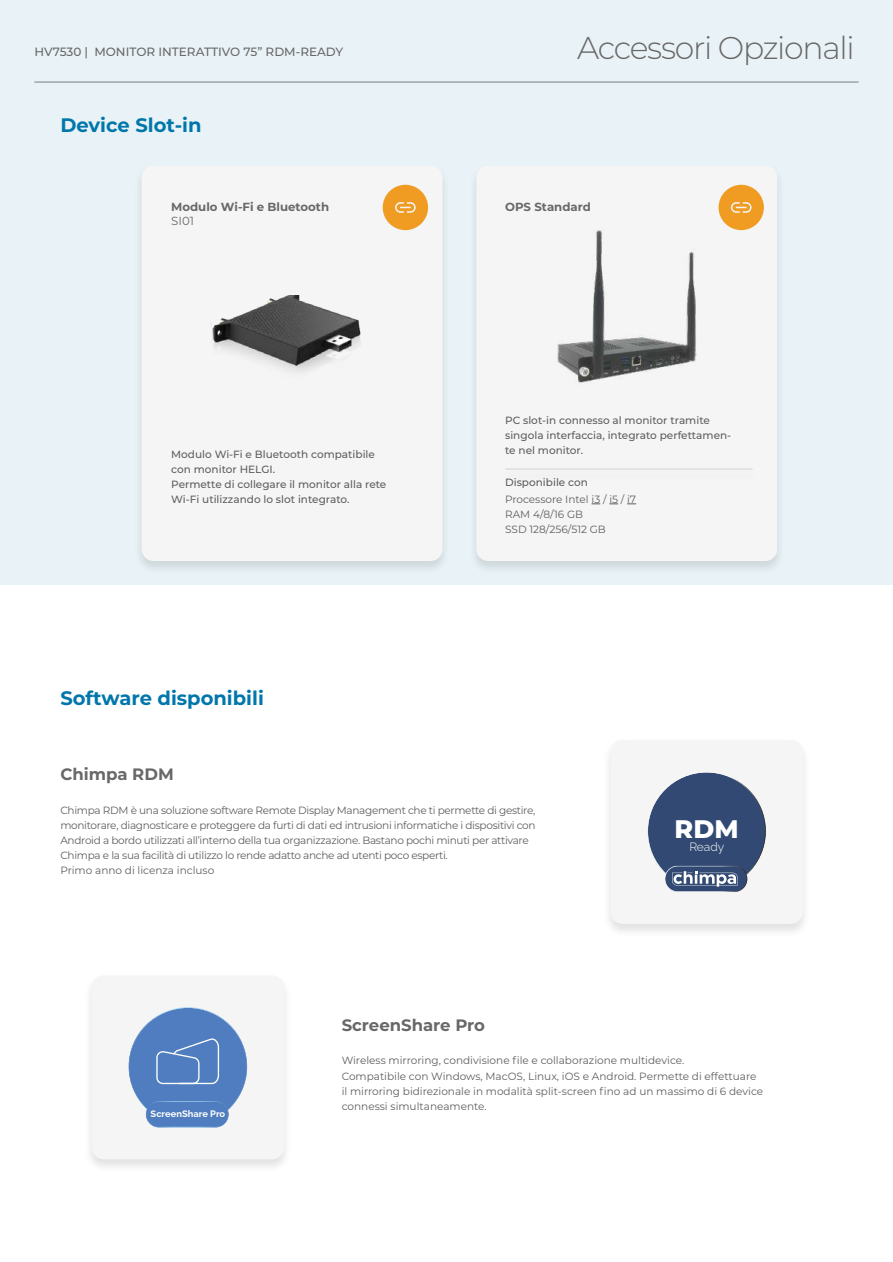
<style>
.page{position:relative;width:893px;height:1262px;background:#fff}
.page>*{position:absolute;margin:0;border:0;box-sizing:border-box;transform-origin:0 0}
.t1{font:300 31.5px "Montserrat";letter-spacing:-.04em;color:#696868}
.t2{font:800 25.35px "Montserrat";color:#fff}
.t3{font:700 19.5px "Montserrat";color:#0076ab}
.t4{font:700 16.5px "Montserrat";color:#686868}
.t5{font:500 12px "Montserrat";color:#696868}
.t6{font:300 12px "Raleway";color:#fff}
.t7{font:700 11.7px "Montserrat";color:#686868}
.t8{font:500 11.7px "Montserrat";color:#686868}
.t9{font:11.7px "Montserrat";color:#686868}
.t10{font:10.5px/15px "Montserrat";letter-spacing:-.03em;color:#5e5e5e}
.t11{font:10.5px/15px "Montserrat";color:#5e5e5e}
.t12{font:500 10.5px/15px "Montserrat";color:#5e5e5e}
.t13{font:700 9.3px "Raleway";color:#fffffc}
</style>
<div class="page">
<div style="left:0;top:0;width:892px;height:584px;background:#e9f3f7"></div>
<div style="left:83px;top:973px;width:209px;height:200px;background:#000;opacity:.12"></div>
<div style="left:92px;top:975px;width:192px;height:184px;background:#f5f5f5;border-radius:12px"></div>
<svg style="left:129px;top:1007px;width:118px;height:120px"></svg>
<div style="left:133px;top:164px;width:318px;height:411px;background:#000;opacity:.12"></div>
<div style="left:142px;top:166px;width:300px;height:395px;background:#f5f5f5;border-radius:12px"></div>
<svg style="left:382px;top:185px;width:46px;height:45px"></svg>
<img style="left:211px;top:296px;width:150px;height:76px">
<div style="left:468px;top:164px;width:317px;height:411px;background:#000;opacity:.12"></div>
<div style="left:476px;top:166px;width:301px;height:395px;background:#f5f5f5;border-radius:12px"></div>
<svg style="left:718px;top:185px;width:45px;height:45px"></svg>
<img style="left:557px;top:230px;width:140px;height:153px">
<div style="left:498px;top:466px;width:261px;height:17px;background:#000;opacity:.12"></div>
<hr style="left:505px;top:468px;width:247px;height:1px;background:#d6d6d6">
<div style="left:602px;top:738px;width:209px;height:200px;background:#000;opacity:.12"></div>
<div style="left:610px;top:740px;width:192px;height:184px;background:#f5f5f5;border-radius:12px"></div>
<svg style="left:647px;top:772px;width:118px;height:120px"></svg>
<hr style="left:34px;top:81px;width:824px;height:2px;background:#5f5f5f">
<p class="t5" style="left:34px;top:43px;width:310px">HV7530 | MONITOR INTERATTIVO 75” RDM-READY</p>
<h1 class="t1" style="left:577px;top:27px;width:279px">Accessori Opzionali</h1>
<h3 class="t3" style="left:60px;top:111px;width:143px">Device Slot-in</h3>
<p class="t7" style="left:171px;top:198px;width:159px">Modulo Wi-Fi e Bluetooth</p>
<p class="t9" style="left:171px;top:213px;width:24px">SI01</p>
<p class="t8" style="left:171px;top:218px;width:25px">SI01</p>
<p class="t12" style="left:171px;top:446px;width:216px">Modulo Wi-Fi e Bluetooth compatibile con monitor HELGI.<br>Permette di collegare il monitor alla rete Wi-Fi utilizzando lo slot integrato.</p>
<h3 class="t3" style="left:60px;top:684px;width:205px">Software disponibili</h3>
<p class="t7" style="left:505px;top:198px;width:87px">OPS Standard</p>
<p class="t12" style="left:505px;top:412px;width:228px">PC slot-in connesso al monitor tramite singola interfaccia, integrato perfettamen&shy;te nel monitor.</p>
<p class="t12" style="left:505px;top:474px;width:84px">Disponibile con</p>
<p class="t11" style="left:505px;top:491px;width:132px">Processore Intel i3 / i5 / i7<br>RAM 4/8/16 GB<br>SSD 128/256/512 GB</p>
<h3 class="t4" style="left:60px;top:762px;width:115px">Chimpa RDM</h3>
<p class="t10" style="left:60px;top:802px;width:477px">Chimpa RDM è una soluzione software Remote Display Management che ti permette di gestire, monitorare, diagnosticare e proteggere da furti di dati ed intrusioni informatiche i dispositivi con Android a bordo utilizzati all’interno della tua organizzazione. Bastano pochi minuti per attivare Chimpa e la sua facilità di utilizzo lo rende adatto anche ad utenti poco esperti.<br>Primo anno di licenza incluso</p>
<h2 class="t2" style="left:674px;top:810px;width:65px">RDM</h2>
<p class="t6" style="left:689px;top:837px;width:36px">Ready</p>
<p class="t13" style="left:151px;top:1106px;width:76px">ScreenShare Pro</p>
<h3 class="t4" style="left:341px;top:1013px;width:145px">ScreenShare Pro</h3>
<p class="t11" style="left:341px;top:1052px;width:423px">Wireless mirroring, condivisione file e collaborazione multidevice.<br>Compatibile con Windows, MacOS, Linux, iOS e Android. Permette di effettuare il mirroring bidirezionale in modalità split-screen fino ad un massimo di 6 device connessi simultaneamente.</p>
</div>
